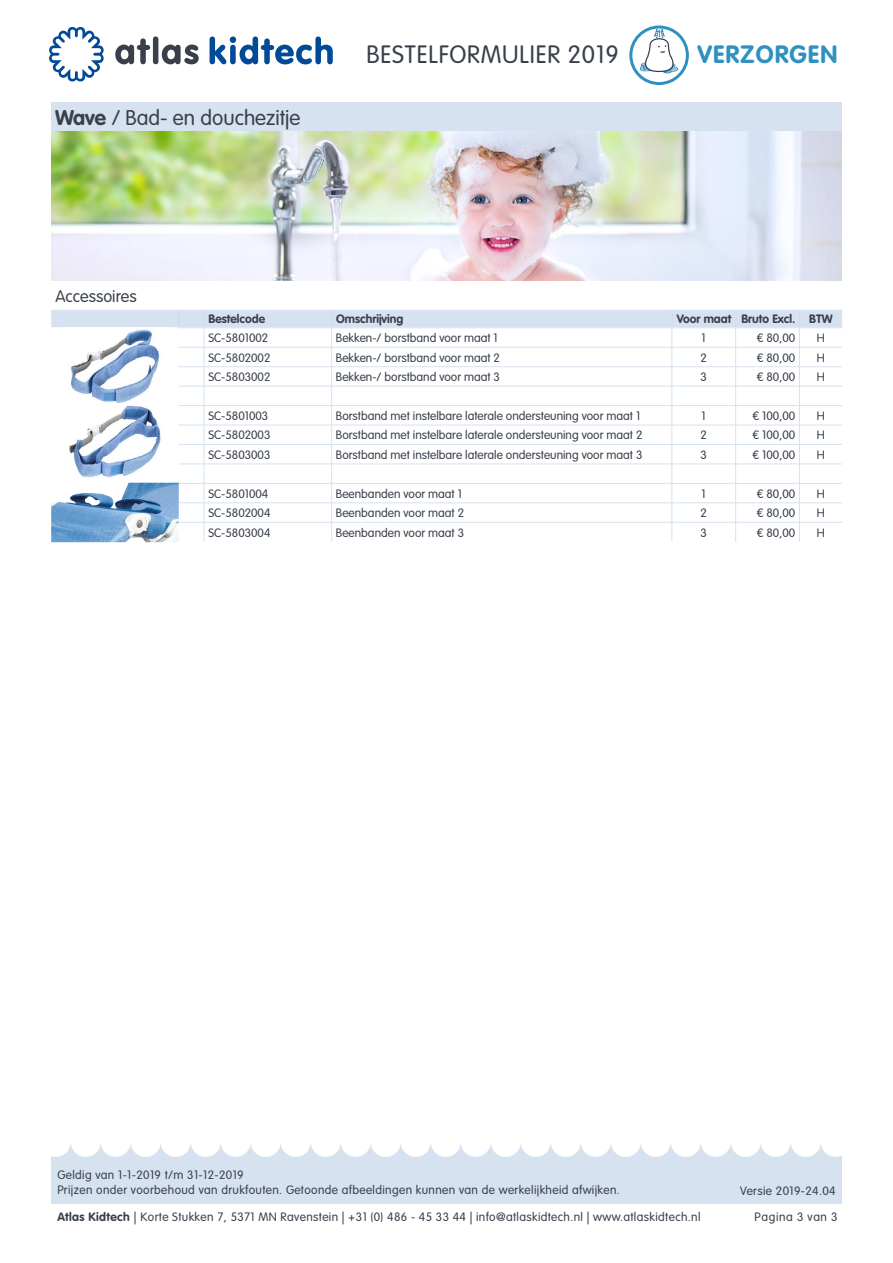
<style>
.page{position:relative;width:893px;height:1263px;background:#fff}
.page>*{position:absolute;margin:0;border:0;box-sizing:border-box;transform-origin:0 0}
.t1{font:300 24.75px "VAG Rounded LT Pro";letter-spacing:.03em;color:#39404b}
.t2{font:700 24.75px "VAG Rounded LT Pro";letter-spacing:.04em;color:#3091c1}
.t3{font:300 21px "VAG Rounded LT Pro";color:#39404b}
.t4{font:300 16.5px "VAG Rounded LT Pro";color:#39404b}
.t5{font:300 12px "VAG Rounded LT Pro";color:#39404b}
.t6{font:300 12px/15px "VAG Rounded LT Pro";letter-spacing:.03em;color:#39404b}
.t7{font:700 12px "VAG Rounded LT Pro";color:#39404b}
.t8{font:300 12px "VAG Rounded LT Pro";letter-spacing:.05em;color:#39404b}
.s1{font-weight:700}
</style>
<div class="page">
<div style="left:51px;top:1144px;width:791px;height:59px;background:#d6e2f0"></div>
<div style="left:311px;top:1127px;width:30px;height:30px;background:#fff;border-radius:50%"></div>
<div style="left:131px;top:1127px;width:30px;height:30px;background:#fff;border-radius:50%"></div>
<div style="left:491px;top:1127px;width:30px;height:30px;background:#fff;border-radius:50%"></div>
<div style="left:731px;top:1127px;width:30px;height:30px;background:#fff;border-radius:50%"></div>
<div style="left:41px;top:1127px;width:30px;height:30px;background:#fff;border-radius:50%"></div>
<div style="left:401px;top:1127px;width:30px;height:30px;background:#fff;border-radius:50%"></div>
<div style="left:221px;top:1127px;width:30px;height:30px;background:#fff;border-radius:50%"></div>
<div style="left:581px;top:1127px;width:30px;height:30px;background:#fff;border-radius:50%"></div>
<div style="left:821px;top:1127px;width:30px;height:30px;background:#fff;border-radius:50%"></div>
<div style="left:341px;top:1127px;width:30px;height:30px;background:#fff;border-radius:50%"></div>
<div style="left:161px;top:1127px;width:30px;height:30px;background:#fff;border-radius:50%"></div>
<div style="left:521px;top:1127px;width:30px;height:30px;background:#fff;border-radius:50%"></div>
<div style="left:761px;top:1127px;width:30px;height:30px;background:#fff;border-radius:50%"></div>
<div style="left:71px;top:1127px;width:30px;height:30px;background:#fff;border-radius:50%"></div>
<div style="left:431px;top:1127px;width:30px;height:30px;background:#fff;border-radius:50%"></div>
<div style="left:671px;top:1127px;width:30px;height:30px;background:#fff;border-radius:50%"></div>
<div style="left:251px;top:1127px;width:30px;height:30px;background:#fff;border-radius:50%"></div>
<div style="left:611px;top:1127px;width:30px;height:30px;background:#fff;border-radius:50%"></div>
<div style="left:371px;top:1127px;width:30px;height:30px;background:#fff;border-radius:50%"></div>
<div style="left:191px;top:1127px;width:30px;height:30px;background:#fff;border-radius:50%"></div>
<div style="left:551px;top:1127px;width:30px;height:30px;background:#fff;border-radius:50%"></div>
<div style="left:791px;top:1127px;width:30px;height:30px;background:#fff;border-radius:50%"></div>
<div style="left:101px;top:1127px;width:30px;height:30px;background:#fff;border-radius:50%"></div>
<div style="left:461px;top:1127px;width:30px;height:30px;background:#fff;border-radius:50%"></div>
<div style="left:701px;top:1127px;width:30px;height:30px;background:#fff;border-radius:50%"></div>
<div style="left:281px;top:1127px;width:30px;height:30px;background:#fff;border-radius:50%"></div>
<div style="left:641px;top:1127px;width:30px;height:30px;background:#fff;border-radius:50%"></div>
<svg style="left:115px;top:36px;width:84px;height:28px"></svg>
<svg style="left:210px;top:37px;width:123px;height:27px"></svg>
<svg style="left:49px;top:27px;width:55px;height:54px"></svg>
<div style="left:51px;top:102px;width:791px;height:29px;background:#d6e2f0"></div>
<img style="left:51px;top:132px;width:791px;height:148px">
<svg style="left:631px;top:27px;width:56px;height:57px"></svg>
<svg style="left:638px;top:29px;width:42px;height:44px"></svg>
<div style="left:629px;top:26px;width:60px;height:59px;border:3px solid #3091c1;border-radius:50%"></div>
<svg style="left:51px;top:310px;width:791px;height:232px"></svg>
<img style="left:64px;top:328px;width:102px;height:155px">
<img style="left:51px;top:483px;width:128px;height:59px">
<h2 class="t3" style="left:55px;top:105px;width:247px"><span class="s1">Wave</span> / Bad- en douchezitje</h2>
<h3 class="t4" style="left:55px;top:286px;width:83px">Accessoires</h3>
<h1 class="t1" style="left:366px;top:40px;width:254px">BESTELFORMULIER 2019</h1>
<h1 class="t2" style="left:697px;top:38px;width:141px">VERZORGEN</h1>
<p class="t7" style="left:209px;top:312px;width:58px">Bestelcode</p>
<p class="t7" style="left:336px;top:312px;width:69px">Omschrijving</p>
<p class="t7" style="left:677px;top:312px;width:157px">Voor maat Bruto Excl. BTW</p>
<p class="t5" style="left:208px;top:331px;width:61px">SC-5801002</p>
<p class="t5" style="left:336px;top:331px;width:163px">Bekken-/ borstband voor maat 1</p>
<p class="t5" style="left:702px;top:331px;width:6px">1</p>
<p class="t5" style="left:757px;top:331px;width:40px">€ 80,00</p>
<p class="t5" style="left:817px;top:331px;width:10px">H</p>
<p class="t5" style="left:208px;top:350px;width:64px">SC-5802002</p>
<p class="t5" style="left:336px;top:350px;width:166px">Bekken-/ borstband voor maat 2</p>
<p class="t5" style="left:700px;top:350px;width:8px">2</p>
<p class="t5" style="left:757px;top:350px;width:40px">€ 80,00</p>
<p class="t5" style="left:817px;top:350px;width:10px">H</p>
<p class="t5" style="left:208px;top:370px;width:64px">SC-5803002</p>
<p class="t5" style="left:336px;top:370px;width:166px">Bekken-/ borstband voor maat 3</p>
<p class="t5" style="left:700px;top:370px;width:8px">3</p>
<p class="t5" style="left:757px;top:370px;width:40px">€ 80,00</p>
<p class="t5" style="left:817px;top:370px;width:10px">H</p>
<p class="t5" style="left:208px;top:409px;width:61px">SC-5801003</p>
<p class="t5" style="left:336px;top:409px;width:306px">Borstband met instelbare laterale ondersteuning voor maat 1</p>
<p class="t5" style="left:702px;top:409px;width:6px">1</p>
<p class="t5" style="left:753px;top:409px;width:44px">€ 100,00</p>
<p class="t5" style="left:817px;top:409px;width:10px">H</p>
<p class="t5" style="left:208px;top:428px;width:64px">SC-5802003</p>
<p class="t5" style="left:336px;top:428px;width:308px">Borstband met instelbare laterale ondersteuning voor maat 2</p>
<p class="t5" style="left:700px;top:428px;width:8px">2</p>
<p class="t5" style="left:753px;top:428px;width:44px">€ 100,00</p>
<p class="t5" style="left:817px;top:428px;width:10px">H</p>
<p class="t5" style="left:208px;top:448px;width:64px">SC-5803003</p>
<p class="t5" style="left:336px;top:448px;width:308px">Borstband met instelbare laterale ondersteuning voor maat 3</p>
<p class="t5" style="left:700px;top:448px;width:8px">3</p>
<p class="t5" style="left:753px;top:448px;width:44px">€ 100,00</p>
<p class="t5" style="left:817px;top:448px;width:10px">H</p>
<p class="t5" style="left:208px;top:486px;width:61px">SC-5801004</p>
<p class="t5" style="left:336px;top:486px;width:128px">Beenbanden voor maat 1</p>
<p class="t5" style="left:702px;top:486px;width:6px">1</p>
<p class="t5" style="left:757px;top:486px;width:40px">€ 80,00</p>
<p class="t5" style="left:817px;top:486px;width:10px">H</p>
<p class="t5" style="left:208px;top:506px;width:64px">SC-5802004</p>
<p class="t5" style="left:336px;top:506px;width:130px">Beenbanden voor maat 2</p>
<p class="t5" style="left:700px;top:506px;width:8px">2</p>
<p class="t5" style="left:757px;top:506px;width:40px">€ 80,00</p>
<p class="t5" style="left:817px;top:506px;width:10px">H</p>
<p class="t5" style="left:208px;top:525px;width:64px">SC-5803004</p>
<p class="t5" style="left:336px;top:525px;width:130px">Beenbanden voor maat 3</p>
<p class="t5" style="left:700px;top:525px;width:8px">3</p>
<p class="t5" style="left:757px;top:525px;width:40px">€ 80,00</p>
<p class="t5" style="left:817px;top:525px;width:10px">H</p>
<p class="t6" style="left:57px;top:1167px;width:564px">Geldig van 1-1-2019 t/m 31-12-2019<br>Prijzen onder voorbehoud van drukfouten. Getoonde afbeeldingen kunnen van de werkelijkheid afwijken.</p>
<p class="t6" style="left:740px;top:1183px;width:97px">Versie 2019-24.04</p>
<p class="t6" style="left:57px;top:1209px;width:645px"><span class="s1">Atlas Kidtech</span> | Korte Stukken 7, 5371 MN Ravenstein | +31 (0) 486 - 45 33 44 | info@atlaskidtech.nl | www.atlaskidtech.nl</p>
<p class="t8" style="left:755px;top:1209px;width:85px">Pagina 3 van 3</p>
</div>
